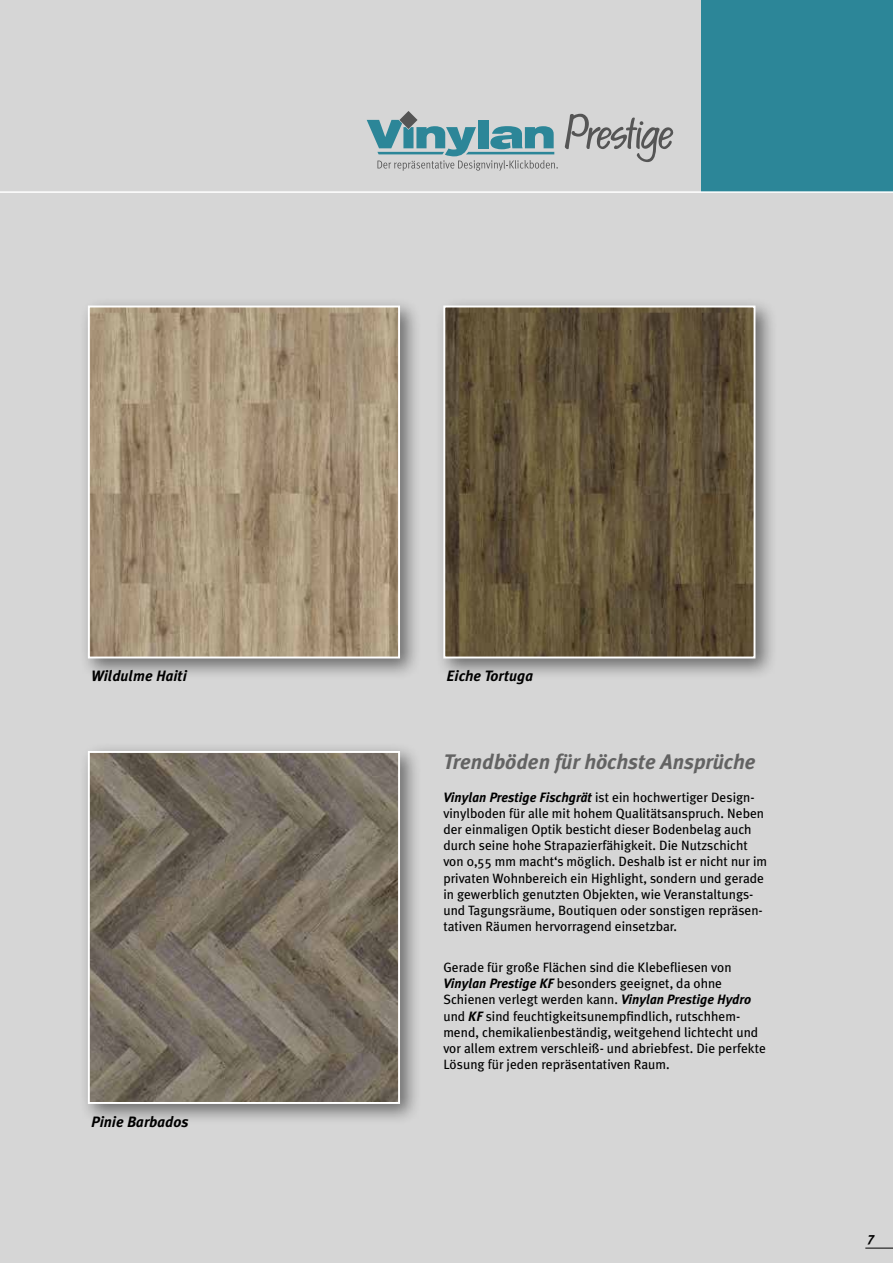
<style>
.page{position:relative;width:893px;height:1263px;background:#d6d6d6}
.page>*{position:absolute;margin:0;border:0;box-sizing:border-box;transform-origin:0 0}
.t1{font:italic 700 21px "Meta Plus";color:#636363}
.t2{font:italic 700 15px "Meta Plus";color:#000}
.t3{font:13.5px/16.2px "Meta Plus";color:#000}
.t4{font:italic 700 13.5px "Meta Plus";color:#000}
.s1{font-weight:700;font-style:italic}
</style>
<div class="page">
<div style="left:702px;top:0;width:191px;height:191px;background:#2c8698"></div>
<svg style="left:367px;top:111px;width:191px;height:60px"></svg>
<svg style="left:565px;top:114px;width:108px;height:48px"></svg>
<div style="left:80px;top:297px;width:342px;height:384px;background:#000;opacity:.5"></div>
<img style="left:91px;top:309px;width:306px;height:346px">
<div style="left:88px;top:306px;width:312px;height:352px;border:2px solid #fff"></div>
<div style="left:80px;top:743px;width:342px;height:383px;background:#000;opacity:.5"></div>
<img style="left:91px;top:754px;width:306px;height:347px">
<div style="left:88px;top:751px;width:312px;height:353px;border:2px solid #fff"></div>
<div style="left:435px;top:297px;width:342px;height:384px;background:#000;opacity:.5"></div>
<img style="left:446px;top:309px;width:306px;height:346px">
<div style="left:443px;top:306px;width:312px;height:352px;border:2px solid #fff"></div>
<hr style="left:0;top:191px;width:893px;height:2px;background:#fff">
<svg style="left:865px;top:1248px;width:28px;height:1px"></svg>
<p class="t2" style="left:91px;top:667px;width:97px">Wildulme Haiti</p>
<p class="t2" style="left:91px;top:1113px;width:99px">Pinie Barbados</p>
<p class="t2" style="left:446px;top:667px;width:88px">Eiche Tortuga</p>
<h1 class="t1" style="left:443px;top:750px;width:314px">Trendböden für höchste Ansprüche</h1>
<p class="t3" style="left:443px;top:788px;width:325px"><span class="s1">Vinylan Prestige Fischgrät</span> ist ein hochwertiger Design&shy;vinylboden für alle mit hohem Qualitätsanspruch. Neben der einmaligen Optik besticht dieser Bodenbelag auch durch seine hohe Strapazierfähigkeit. Die Nutzschicht von 0,55 mm macht‘s möglich. Deshalb ist er nicht nur im privaten Wohnbereich ein Highlight, sondern und gerade in gewerblich genutzten Objekten, wie Veranstaltungs&shy;und Tagungsräume, Boutiquen oder sonstigen repräsen&shy;tativen Räumen hervorragend einsetzbar.</p>
<p class="t3" style="left:443px;top:959px;width:324px">Gerade für große Flächen sind die Klebefliesen von <span class="s1">Vinylan Prestige KF</span> besonders geeignet, da ohne Schienen verlegt werden kann. <span class="s1">Vinylan Prestige Hydro </span>und <span class="s1">KF</span> sind feuchtigkeitsunempfindlich, rutschhem&shy;mend, chemikalienbeständig, weitgehend lichtecht und vor allem extrem verschleiß- und abriebfest. Die perfekte Lösung für jeden repräsentativen Raum.</p>
<p class="t4" style="left:868px;top:1229px;width:8px">7</p>
</div>
